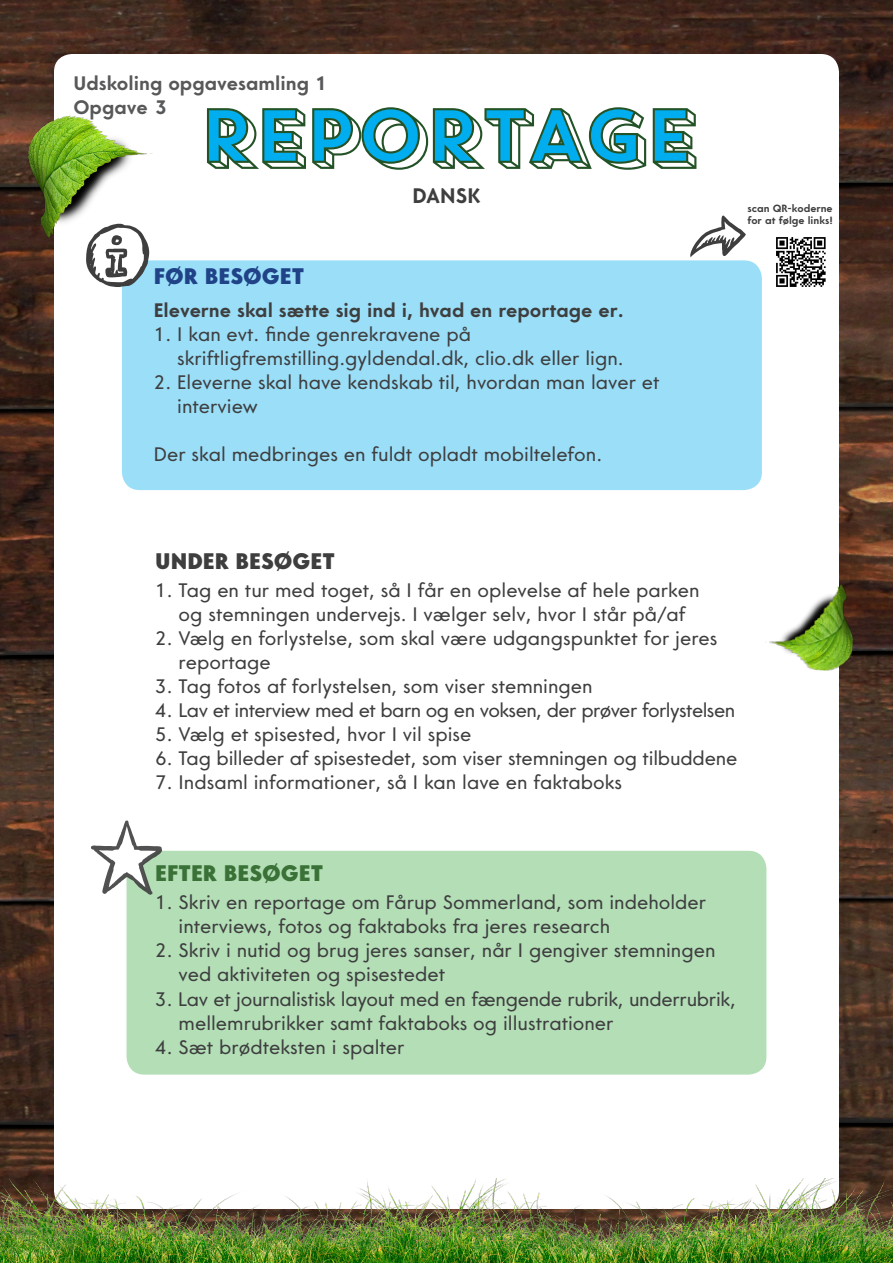
<style>
.page{position:relative;width:893px;height:1263px;background:#fff}
.page>*{position:absolute;margin:0;border:0;box-sizing:border-box;transform-origin:0 0}
.t1{font:73.5px "Core Circus";letter-spacing:-.1em;color:#00aeef}
.t2{font:800 22.5px "Core Sans G85";color:#3e3e3f}
.t3{font:800 22.5px "Core Sans G85";color:#3a7136}
.t4{font:800 22.5px "Core Sans G85";color:#204388}
.t5{font:700 21px "Core Sans G65";color:#3e3e3f}
.t6{font:19.5px/24px "Core Sans G45";color:#3e3e3f}
.t7{font:19.5px "Core Sans G45";letter-spacing:-.03em;color:#3e3e3f}
.t8{font:700 19.5px "Core Sans G65";color:#3e3e3f}
.t9{font:700 19.5px "Core Sans G65";color:#57585a}
.t10{font:700 10.5px/12.6px "Core Sans G65";color:#3e3e3f}
</style>
<div class="page">
<img style="left:0;top:48px;width:893px;height:1131px">
<img style="left:0;top:0;width:893px;height:48px">
<div style="left:54px;top:54px;width:785px;height:1155px;background:#fff;border-radius:18px"></div>
<img style="left:0;top:1179px;width:893px;height:84px">
<div style="left:122px;top:260px;width:640px;height:230px;background:#9adef8;border-radius:18px"></div>
<div style="left:126px;top:851px;width:640px;height:223px;background:#b3deb6;border-radius:18px"></div>
<img style="left:29px;top:115px;width:124px;height:126px">
<img style="left:765px;top:578px;width:90px;height:93px">
<svg style="left:91px;top:820px;width:71px;height:75px"></svg>
<img style="left:776px;top:237px;width:49px;height:50px">
<svg style="left:690px;top:216px;width:56px;height:42px"></svg>
<svg style="left:86px;top:224px;width:63px;height:63px"></svg>
<p class="t9" style="left:73px;top:71px;width:255px">Udskoling opgavesamling 1</p>
<p class="t9" style="left:73px;top:95px;width:95px">Opgave 3</p>
<h1 class="t1" style="left:195px;top:86px;width:505px">REPORTAGE</h1>
<p class="t5" style="left:412px;top:183px;width:70px">DANSK</p>
<p class="t4" style="left:154px;top:262px;width:152px">FØR BESØGET</p>
<p class="t8" style="left:154px;top:298px;width:471px">Eleverne skal sætte sig ind i, hvad en reportage er.</p>
<p class="t6" style="left:177px;top:322px;width:448px;text-indent:-23px">1. I kan evt. finde genrekravene på skriftligfremstilling.gyldendal.dk, clio.dk eller lign.</p>
<p class="t6" style="left:177px;top:370px;width:484px;text-indent:-23px">2. Eleverne skal have kendskab til, hvordan man laver et interview</p>
<p class="t6" style="left:154px;top:442px;width:450px">Der skal medbringes en fuldt opladt mobiltelefon.</p>
<p class="t10" style="left:747px;top:202px;width:87px">scan QR-koderne for at følge links!</p>
<p class="t2" style="left:155px;top:547px;width:181px">UNDER BESØGET</p>
<p class="t6" style="left:155px;top:578px;width:546px;text-align:center">1. Tag en tur med toget, så I får en oplevelse af hele parken og stemningen undervejs. I vælger selv, hvor I står på/af</p>
<p class="t6" style="left:179px;top:626px;width:540px;text-indent:-23px">2. Vælg en forlystelse, som skal være udgangspunktet for jeres reportage</p>
<p class="t6" style="left:155px;top:675px;width:439px">3. Tag fotos af forlystelsen, som viser stemningen</p>
<p class="t7" style="left:155px;top:698px;width:581px">4. Lav et interview med et barn og en voksen, der prøver forlystelsen</p>
<p class="t6" style="left:155px;top:723px;width:318px">5. Vælg et spisested, hvor I vil spise</p>
<p class="t6" style="left:155px;top:747px;width:584px">6. Tag billeder af spisestedet, som viser stemningen og tilbuddene</p>
<p class="t6" style="left:155px;top:771px;width:468px">7. Indsaml informationer, så I kan lave en faktaboks</p>
<p class="t3" style="left:155px;top:859px;width:170px">EFTER BESØGET</p>
<p class="t6" style="left:179px;top:891px;width:529px;text-indent:-23px">1. Skriv en reportage om Fårup Sommerland, som indeholder interviews, fotos og faktaboks fra jeres research</p>
<p class="t6" style="left:179px;top:939px;width:538px;text-indent:-23px">2. Skriv i nutid og brug jeres sanser, når I gengiver stemningen ved aktiviteten og spisestedet</p>
<p class="t6" style="left:179px;top:987px;width:559px;text-indent:-23px">3. Lav et journalistisk layout med en fængende rubrik, underrubrik, mellemrubrikker samt faktaboks og illustrationer</p>
<p class="t6" style="left:155px;top:1035px;width:251px">4. Sæt brødteksten i spalter</p>
</div>
